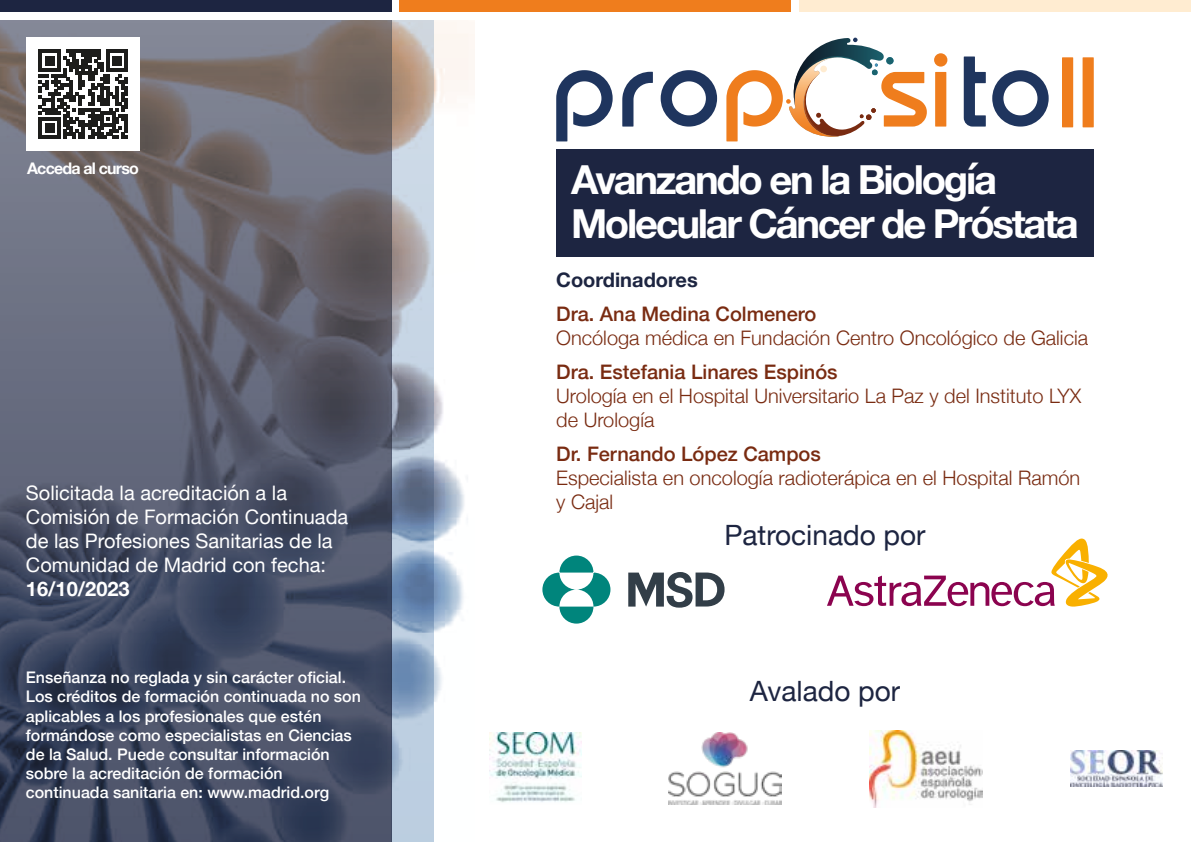
<style>
.page{position:relative;width:1191px;height:842px;background:#fff}
.page>*{position:absolute;margin:0;border:0;box-sizing:border-box;transform-origin:0 0}
.t1{font:700 40px/44px "Helvetica Neue";letter-spacing:-.06em;color:#fff}
.t2{font:28px "Helvetica Neue";color:#1d2541}
.t3{font:300 20px/24px "Helvetica Neue";color:#792b11}
.t4{font:20px/24px "Helvetica Neue";color:#fff}
.t5{font:500 20px "Helvetica Neue";color:#792b11}
.t6{font:700 20px "Helvetica Neue";color:#1d2541}
.t7{font:700 20px "Helvetica Neue";color:#fff}
.t8{font:500 16px/19.2px "Helvetica Neue";color:#fff}
.t9{font:700 16px "Helvetica Neue";letter-spacing:-.05em;color:#fff}
</style>
<div class="page">
<svg style="left:0;top:20px;width:474px;height:822px;background:#6c707f"></svg>
<img style="left:869px;top:730px;width:114px;height:77px">
<img style="left:1070px;top:750px;width:92px;height:37px">
<img style="left:668px;top:733px;width:114px;height:72px">
<img style="left:489px;top:733px;width:92px;height:70px">
<svg style="left:827px;top:538px;width:281px;height:69px"></svg>
<svg style="left:542px;top:556px;width:68px;height:68px"></svg>
<svg style="left:628px;top:572px;width:96px;height:36px"></svg>
<div style="left:556px;top:149px;width:537px;height:108px;background:#1d2541"></div>
<svg style="left:963px;top:57px;width:22px;height:70px"></svg>
<svg style="left:622px;top:72px;width:31px;height:55px"></svg>
<svg style="left:660px;top:70px;width:57px;height:57px"></svg>
<svg style="left:992px;top:70px;width:56px;height:57px"></svg>
<svg style="left:934px;top:53px;width:13px;height:74px"></svg>
<svg style="left:556px;top:70px;width:56px;height:71px"></svg>
<svg style="left:726px;top:38px;width:201px;height:103px"></svg>
<div style="left:1082px;top:57px;width:11px;height:70px;background:#ef7d1d"></div>
<div style="left:1062px;top:57px;width:11px;height:70px;background:#ef7d1d"></div>
<div style="left:399px;top:0;width:392px;height:11px;background:#ef7d1d"></div>
<div style="left:799px;top:0;width:391px;height:11px;background:#ffecd1"></div>
<div style="left:0;top:0;width:391px;height:11px;background:#1d2541"></div>
<div style="left:27px;top:38px;width:113px;height:113px;background:#fff"></div>
<svg style="left:39px;top:50px;width:89px;height:89px"></svg>
<p class="t9" style="left:27px;top:155px;width:113px">Acceda al curso</p>
<p class="t4" style="left:26px;top:482px;width:324px">Solicitada la acreditación a la Comisión de Formación Continuada de las Profesiones Sanitarias de la Comunidad de Madrid con fecha:</p>
<p class="t7" style="left:26px;top:574px;width:105px">16/10/2023</p>
<p class="t8" style="left:26px;top:667px;width:336px">Enseñanza no reglada y sin carácter oficial.<br>Los créditos de formación continuada no son aplicables a los profesionales que estén formándose como especialistas en Ciencias de la Salud. Puede consultar información sobre la acreditación de formación continuada sanitaria en: www.madrid.org</p>
<h1 class="t1" style="left:571px;top:158px;width:509px">Avanzando en la Biología<br>Molecular Cáncer de Próstata</h1>
<p class="t6" style="left:556px;top:265px;width:143px">Coordinadores</p>
<p class="t5" style="left:556px;top:298px;width:262px">Dra. Ana Medina Colmenero</p>
<p class="t3" style="left:556px;top:325px;width:533px">Oncóloga médica en Fundación Centro Oncológico de Galicia</p>
<p class="t5" style="left:556px;top:356px;width:283px">Dra. Estefania Linares Espinós</p>
<p class="t3" style="left:556px;top:383px;width:526px">Urología en el Hospital Universitario La Paz y del Instituto LYX de Urología</p>
<p class="t5" style="left:556px;top:438px;width:266px">Dr. Fernando López Campos</p>
<p class="t3" style="left:556px;top:465px;width:525px">Especialista en oncología radioterápica en el Hospital Ramón y Cajal</p>
<h2 class="t2" style="left:724px;top:514px;width:203px">Patrocinado por</h2>
<h2 class="t2" style="left:750px;top:671px;width:152px">Avalado por</h2>
</div>
